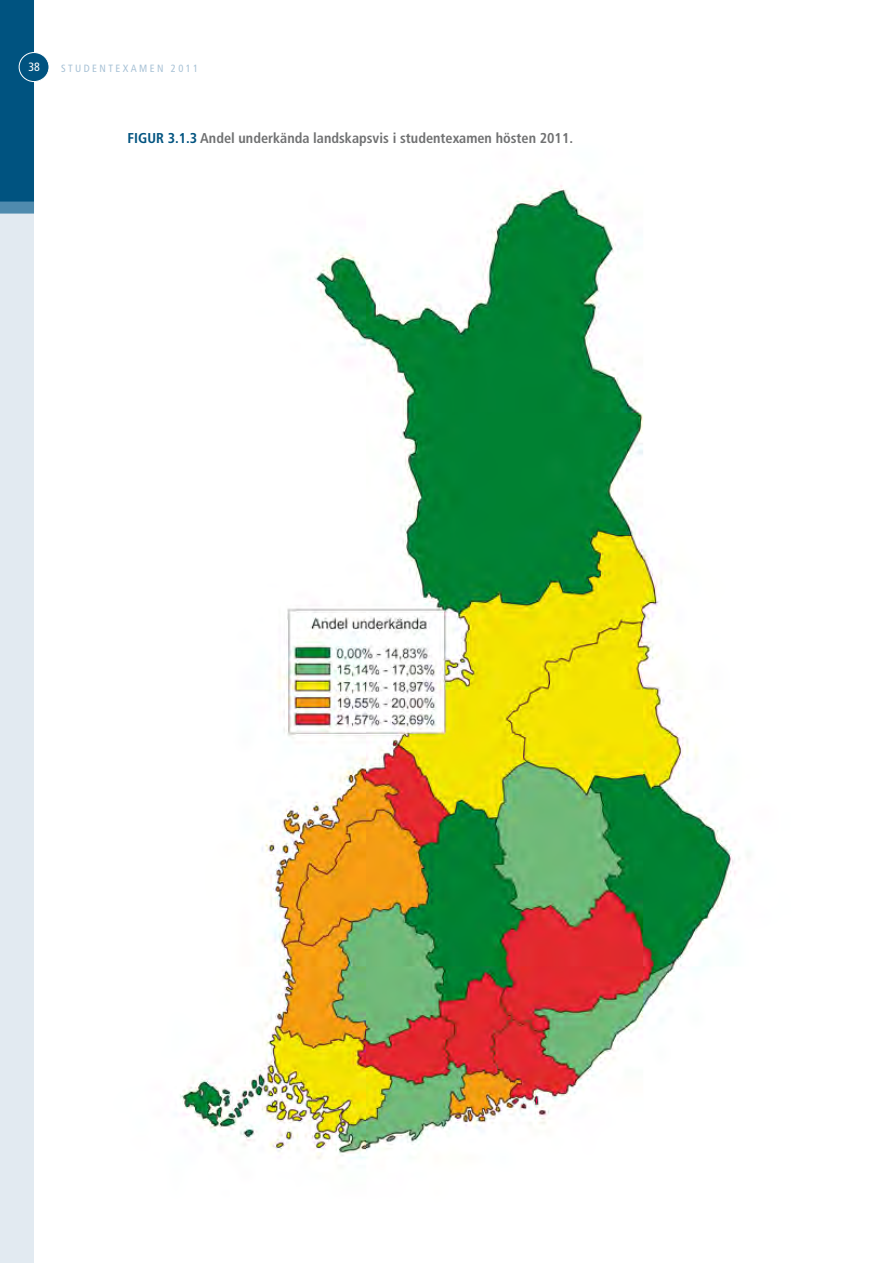
<style>
.page{position:relative;width:893px;height:1263px;background:#fff}
.page>*{position:absolute;margin:0;border:0;box-sizing:border-box;transform-origin:0 0}
.t1{font:700 condensed 14.25px "Frutiger";color:#707172}
.t2{font:condensed 12px "Frutiger";color:#fff}
.t3{font:condensed 10.5px "Frutiger";letter-spacing:.23em;color:#a8c2d6}
.s1{color:#005380}
</style>
<div class="page">
<div style="left:0;top:0;width:34px;height:1263px;background:#e2eaf1"></div>
<div style="left:0;top:0;width:34px;height:202px;background:#005380"></div>
<div style="left:0;top:202px;width:34px;height:12px;background:#4f8bae"></div>
<div style="left:19px;top:53px;width:30px;height:29px;background:#005380;border-radius:50%"></div>
<div style="left:19px;top:52px;width:30px;height:30px;border:1px solid #fff;border-radius:50%"></div>
<img style="left:180px;top:185px;width:556px;height:974px">
<p class="t2" style="left:28px;top:60px;width:13px">38</p>
<p class="t3" style="left:61px;top:63px;width:139px">STUDENTEXAMEN 2011</p>
<p class="t1" style="left:128px;top:129px;width:447px"><span class="s1">FIGUR 3.1.3</span> Andel underkända landskapsvis i studentexamen hösten 2011.</p>
</div>
